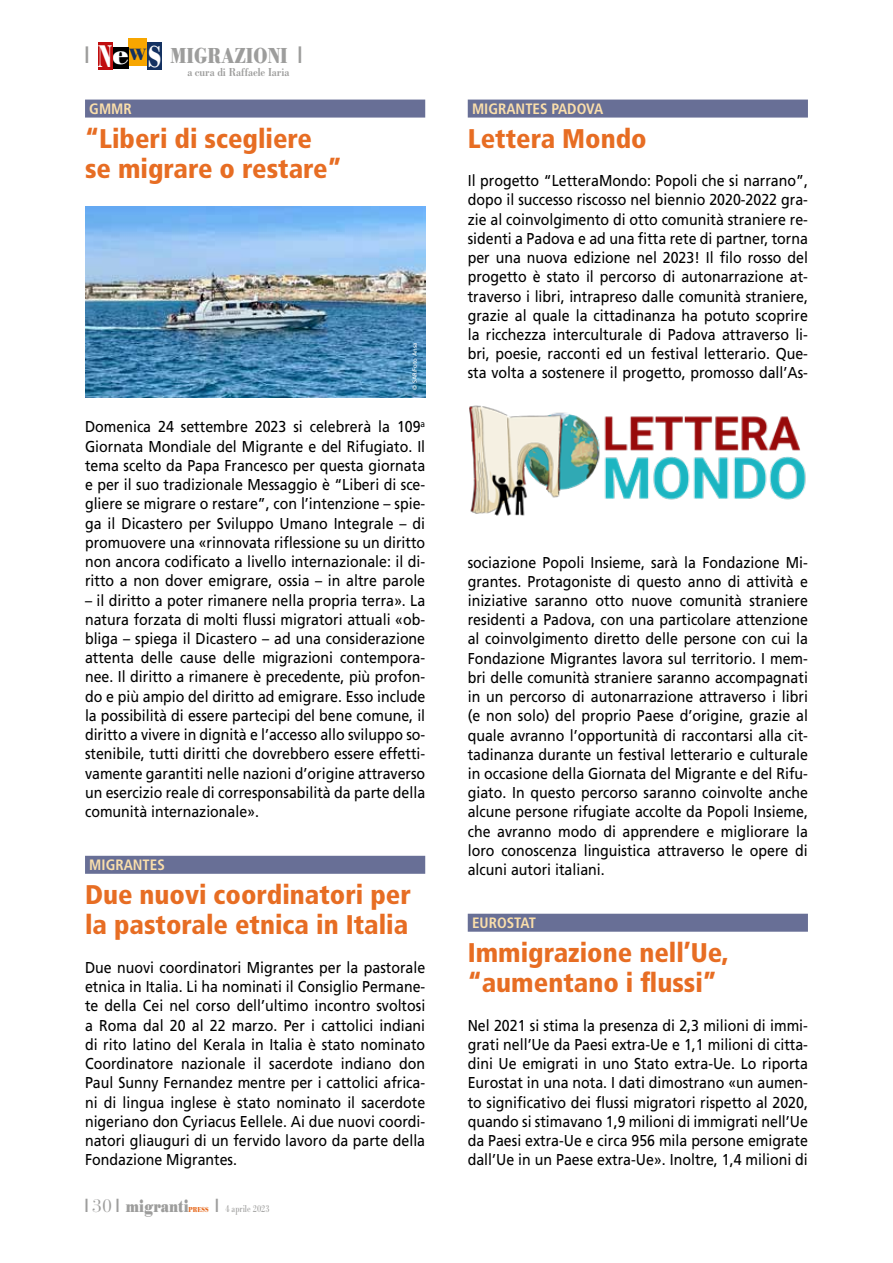
<style>
.page{position:relative;width:893px;height:1263px;background:#fff}
.page>*{position:absolute;margin:0;border:0;box-sizing:border-box;transform-origin:0 0}
.t1{font:900 condensed 27px/30.3px "Frutiger LT Std";color:#e76d23}
.t2{font:700 22.5px "Bodoni URW";color:#9d9d9c;scale:.8 1}
.t3{font:700 18px "Bodoni URW";color:#9d9d9c;scale:.8 1}
.t4{font:15.75px/19.2px "Frutiger LT Std";color:#000;text-align:justify;scale:.9 1}
.t5{font:700 condensed 15px "Frutiger LT Std";color:#fbdfab}
.t6{font:500 12px "Bodoni URW";color:#9d9d9c;scale:.9 1}
.t7{font:10.5px "Bodoni URW";color:#9d9d9c;scale:.8 1}
.t8{font:700 7.5px "Bodoni URW";letter-spacing:.005em;color:#e76d23;scale:.8 1}
.t9{font:6px "Frutiger LT Std";color:#fff}
.s1{font-family:"False Positive BRK";font-weight:400}
.s2{font-family:"Bodoni BE";font-size:30.75px;color:#fff}
.s3{font-family:"Bodoni BE";font-size:28.05px;color:#fff}
.s4{font-family:"Bodoni BE";font-size:29.55px;color:#fff}
.s5{font-family:"Bauer Bodoni Std";font-weight:400}
.s6{font-family:"False Positive BRK";font-size:18px}
</style>
<div class="page">
<div style="left:147px;top:43px;width:15px;height:27px;background:#133161"></div>
<div style="left:129px;top:39px;width:18px;height:27px;background:#f7a600"></div>
<div style="left:112px;top:47px;width:17px;height:21px;background:#000"></div>
<div style="left:98px;top:42px;width:14px;height:28px;background:#c00d0e"></div>
<div style="left:85px;top:100px;width:340px;height:18px;background:#686f96"></div>
<div style="left:85px;top:856px;width:340px;height:18px;background:#686f96"></div>
<div style="left:468px;top:100px;width:340px;height:18px;background:#686f96"></div>
<div style="left:468px;top:914px;width:340px;height:18px;background:#686f96"></div>
<img style="left:469px;top:405px;width:337px;height:111px">
<img style="left:85px;top:206px;width:340px;height:192px">
<h2 class="t2" style="left:85px;top:43px;width:272px"><span class="s1">1</span> <span class="s2">N</span><span class="s3">e</span><sup>W</sup><span class="s4">S</span> MIGRAZIONI <span class="s1">1</span></h2>
<p class="t6" style="left:187px;top:65px;width:115px">a cura di Raffaele Iaria</p>
<p class="t5" style="left:89px;top:100px;width:44px">GMMR</p>
<h1 class="t1" style="left:85px;top:123px;width:258px">“Liberi di scegliere se migrare o restare”</h1>
<p class="t9" style="left:411px;top:390px;width:49px;rotate:-90deg">© SAR/Foto Ansa</p>
<p class="t4" style="left:85px;top:417px;width:379px">Domenica 24 settembre 2023 si celebrerà la 109<sup>a </sup>Giornata Mondiale del Migrante e del Rifugiato. Il tema scelto da Papa Francesco per questa giornata e per il suo tradizionale Messaggio è “Liberi di sce&shy;gliere se migrare o restare”, con l’intenzione – spie&shy;ga il Dicastero per Sviluppo Umano Integrale – di promuovere una «rinnovata riflessione su un diritto non ancora codificato a livello internazionale: il di&shy;ritto a non dover emigrare, ossia – in altre parole</p>
<p class="t4" style="left:85px;top:590px;width:379px">– il diritto a poter rimanere nella propria terra». La natura forzata di molti flussi migratori attuali «ob&shy;bliga – spiega il Dicastero – ad una considerazione attenta delle cause delle migrazioni contempora&shy;nee. Il diritto a rimanere è precedente, più profon&shy;do e più ampio del diritto ad emigrare. Esso include la possibilità di essere partecipi del bene comune, il diritto a vivere in dignità e l’accesso allo sviluppo so&shy;stenibile, tutti diritti che dovrebbero essere effetti&shy;vamente garantiti nelle nazioni d’origine attraverso un esercizio reale di corresponsabilità da parte della comunità internazionale».</p>
<p class="t5" style="left:89px;top:856px;width:77px">MIGRANTES</p>
<h1 class="t1" style="left:85px;top:879px;width:327px">Due nuovi coordinatori per la pastorale etnica in Italia</h1>
<p class="t4" style="left:85px;top:958px;width:379px">Due nuovi coordinatori Migrantes per la pastorale etnica in Italia. Li ha nominati il Consiglio Permane&shy;te della Cei nel corso dell’ultimo incontro svoltosi a Roma dal 20 al 22 marzo. Per i cattolici indiani di rito latino del Kerala in Italia è stato nominato Coordinatore nazionale il sacerdote indiano don Paul Sunny Fernandez mentre per i cattolici africa&shy;ni di lingua inglese è stato nominato il sacerdote nigeriano don Cyriacus Eellele. Ai due nuovi coordi&shy;natori gliauguri di un fervido lavoro da parte della Fondazione Migrantes.</p>
<p class="t3" style="left:85px;top:1196px;width:131px"><span class="s1">1</span> <span class="s5">30</span> <span class="s1">1</span> migranti</p>
<p class="t8" style="left:189px;top:1205px;width:27px">PRESS</p>
<p class="t7" style="left:216px;top:1203px;width:69px"><span class="s6">1</span> 4 aprile 2023</p>
<p class="t5" style="left:472px;top:100px;width:133px">MIGRANTES PADOVA</p>
<h1 class="t1" style="left:468px;top:123px;width:181px">Lettera Mondo</h1>
<p class="t4" style="left:468px;top:171px;width:379px">Il progetto “LetteraMondo: Popoli che si narrano”, dopo il successo riscosso nel biennio 2020-2022 gra&shy;zie al coinvolgimento di otto comunità straniere re&shy;sidenti a Padova e ad una fitta rete di partner, torna per una nuova edizione nel 2023! Il filo rosso del progetto è stato il percorso di autonarrazione at&shy;traverso i libri, intrapreso dalle comunità straniere, grazie al quale la cittadinanza ha potuto scoprire la ricchezza interculturale di Padova attraverso li&shy;bri, poesie, racconti ed un festival letterario. Que&shy;sta volta a sostenere il progetto, promosso dall’As-</p>
<p class="t4" style="left:468px;top:553px;width:379px">sociazione Popoli Insieme, sarà la Fondazione Mi&shy;grantes. Protagoniste di questo anno di attività e iniziative saranno otto nuove comunità straniere residenti a Padova, con una particolare attenzione al coinvolgimento diretto delle persone con cui la Fondazione Migrantes lavora sul territorio. I mem&shy;bri delle comunità straniere saranno accompagnati in un percorso di autonarrazione attraverso i libri (e non solo) del proprio Paese d’origine, grazie al quale avranno l’opportunità di raccontarsi alla cit&shy;tadinanza durante un festival letterario e culturale in occasione della Giornata del Migrante e del Rifu&shy;giato. In questo percorso saranno coinvolte anche alcune persone rifugiate accolte da Popoli Insieme, che avranno modo di apprendere e migliorare la loro conoscenza linguistica attraverso le opere di alcuni autori italiani.</p>
<p class="t5" style="left:472px;top:914px;width:65px">EUROSTAT</p>
<h1 class="t1" style="left:468px;top:937px;width:263px">Immigrazione nell’Ue, “aumentano i flussi”</h1>
<p class="t4" style="left:468px;top:1016px;width:379px">Nel 2021 si stima la presenza di 2,3 milioni di immi&shy;grati nell’Ue da Paesi extra-Ue e 1,1 milioni di citta&shy;dini Ue emigrati in uno Stato extra-Ue. Lo riporta Eurostat in una nota. I dati dimostrano «un aumen&shy;to significativo dei flussi migratori rispetto al 2020, quando si stimavano 1,9 milioni di immigrati nell’Ue da Paesi extra-Ue e circa 956 mila persone emigrate dall’Ue in un Paese extra-Ue». Inoltre, 1,4 milioni di</p>
</div>
